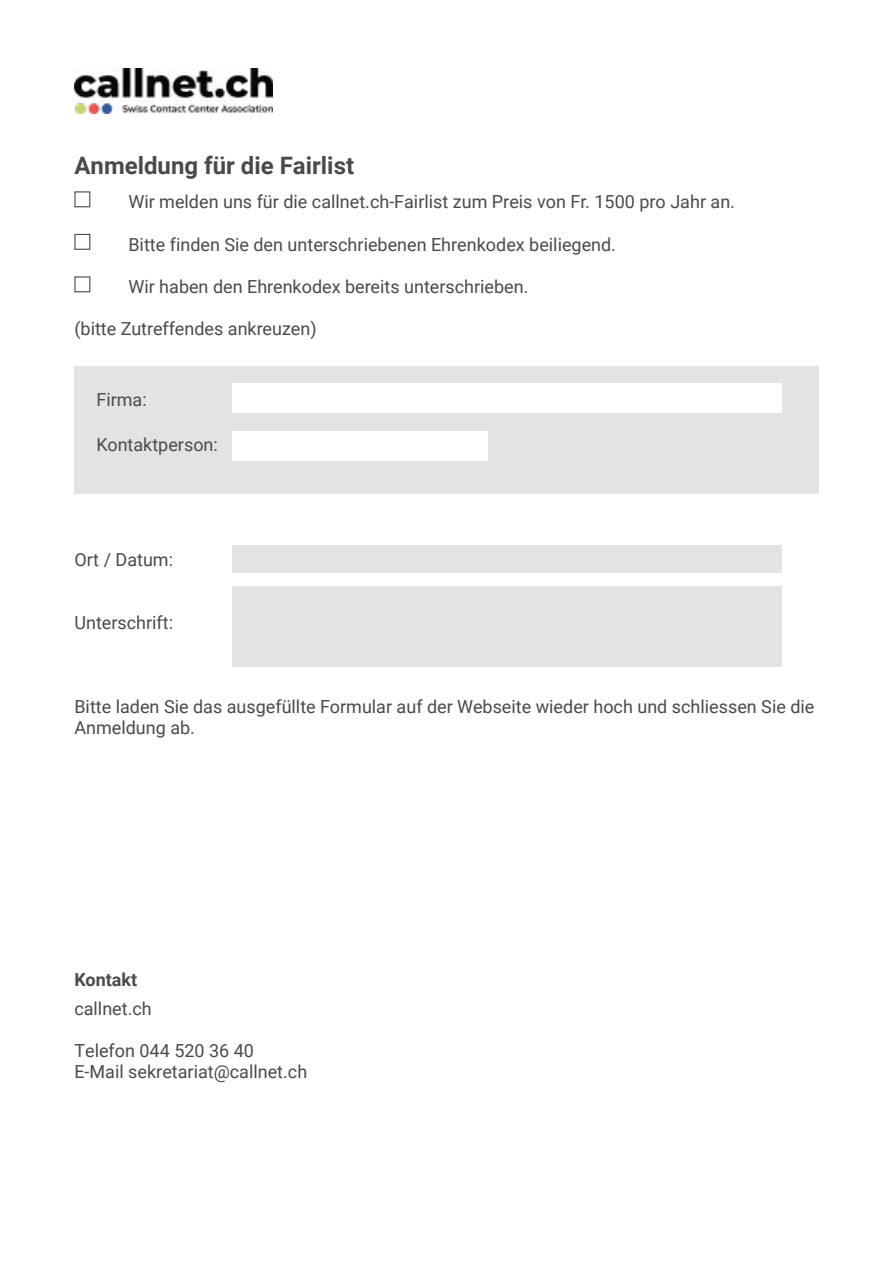
<style>
.page{position:relative;width:893px;height:1263px;background:#fff}
.page>*{position:absolute;margin:0;border:0;box-sizing:border-box;transform-origin:0 0}
.t1{font:700 24px "Roboto";color:#4a4a49}
.t2{font:18px/21px "Roboto";color:#4a4a49}
.t3{font:700 18px "Roboto";color:#4a4a49}
</style>
<div class="page">
<img style="left:74px;top:68px;width:198px;height:45px">
<div style="left:74px;top:191px;width:16px;height:16px;border:1px solid #4a4a49"></div>
<div style="left:74px;top:234px;width:16px;height:16px;border:1px solid #4a4a49"></div>
<div style="left:74px;top:276px;width:16px;height:16px;border:1px solid #4a4a49"></div>
<div style="left:74px;top:366px;width:745px;height:127px;background:#e3e3e3"></div>
<div style="left:232px;top:383px;width:550px;height:29px;background:#fff"></div>
<div style="left:232px;top:431px;width:256px;height:29px;background:#fff"></div>
<div style="left:232px;top:545px;width:550px;height:28px;background:#e3e3e3"></div>
<div style="left:232px;top:586px;width:550px;height:80px;background:#e3e3e3"></div>
<h1 class="t1" style="left:74px;top:149px;width:281px">Anmeldung für die Fairlist</h1>
<p class="t2" style="left:128px;top:191px;width:608px">Wir melden uns für die callnet.ch-Fairlist zum Preis von Fr. 1500 pro Jahr an.</p>
<p class="t2" style="left:128px;top:233px;width:489px">Bitte finden Sie den unterschriebenen Ehrenkodex beiliegend.</p>
<p class="t2" style="left:128px;top:275px;width:402px">Wir haben den Ehrenkodex bereits unterschrieben.</p>
<p class="t2" style="left:74px;top:317px;width:244px">(bitte Zutreffendes ankreuzen)</p>
<p class="t2" style="left:96px;top:388px;width:52px">Firma:</p>
<p class="t2" style="left:96px;top:433px;width:123px">Kontaktperson:</p>
<p class="t2" style="left:74px;top:548px;width:100px">Ort / Datum:</p>
<p class="t2" style="left:74px;top:611px;width:100px">Unterschrift:</p>
<p class="t2" style="left:74px;top:695px;width:741px">Bitte laden Sie das ausgefüllte Formular auf der Webseite wieder hoch und schliessen Sie die<br>Anmeldung ab.</p>
<p class="t3" style="left:74px;top:967px;width:64px">Kontakt</p>
<p class="t2" style="left:74px;top:998px;width:79px">callnet.ch</p>
<p class="t2" style="left:74px;top:1040px;width:234px">Telefon 044 520 36 40<br>E-Mail sekretariat@callnet.ch</p>
</div>
